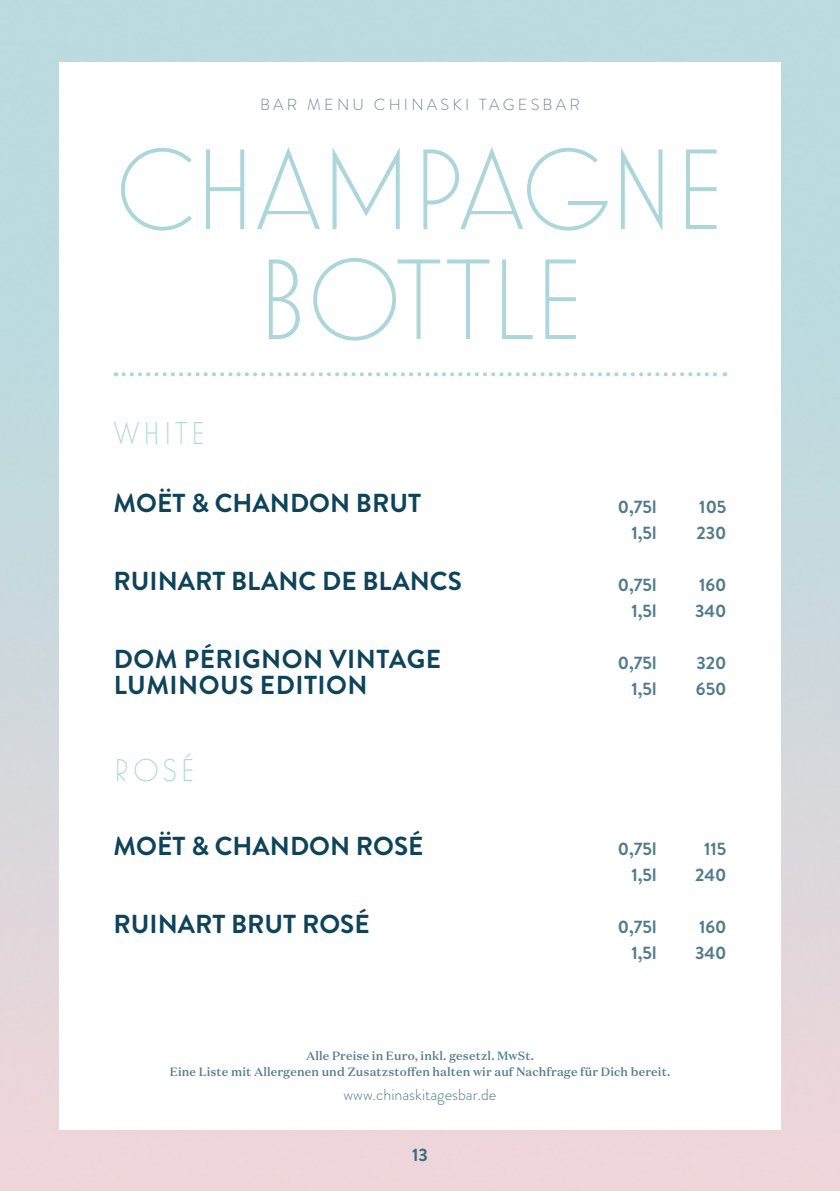
<style>
.page{position:relative;width:840px;height:1191px;background:#fff}
.page>*{position:absolute;margin:0;border:0;box-sizing:border-box;transform-origin:0 0}
.GRUPPE{font:300 116px "Mostra Nuova Alt D";letter-spacing:-.025em;color:#acd6da}
.TEILGRUPPE{font:300 32px "Mostra Nuova Alt D";letter-spacing:.08em;color:#acd6da}
.PRODUKT{font:700 26px "Brandon Grotesque";color:#0e4359}
.PRODUKT-2{font:700 26px "Brandon Grotesque";letter-spacing:.02em;color:#0e4359}
.PREISE{font:700 18px "Brandon Grotesque";color:#527c8e}
.t1{font:700 18px "Brandon Grotesque";color:#376b7d}
.t2{font:300 16px "Brandon Grotesque";color:#527c8e}
.t3{font:300 16px "Brandon Grotesque";letter-spacing:.2em;color:#758798}
.t4{font:500 12px/16px "Domaine Text";letter-spacing:.01em;color:#527c8e;text-align:center}
</style>
<div class="page">
<svg style="left:123px;top:372px;width:602px;height:4px"></svg>
<h3 class="t3" style="left:260px;top:94px;width:321px">BAR MENU CHINASKI TAGESBAR</h3>
<p class="GRUPPE" style="left:114px;top:123px;width:613px">CHAMPAGNE</p>
<p class="GRUPPE" style="left:255px;top:233px;width:331px">BOTTLE</p>
<p class="TEILGRUPPE" style="left:113px;top:415px;width:93px">WHITE</p>
<p class="PRODUKT" style="left:113px;top:485px;width:309px">MOËT &amp; CHANDON BRUT</p>
<p class="PRODUKT" style="left:113px;top:563px;width:349px">RUINART BLANC DE BLANCS</p>
<p class="PRODUKT-2" style="left:114px;top:641px;width:329px">DOM PÉRIGNON VINTAGE</p>
<p class="PRODUKT-2" style="left:114px;top:667px;width:255px">LUMINOUS EDITION</p>
<p class="TEILGRUPPE" style="left:113px;top:752px;width:83px">ROSÉ</p>
<p class="PRODUKT" style="left:113px;top:827px;width:311px">MOËT &amp; CHANDON ROSÉ</p>
<p class="PRODUKT" style="left:113px;top:905px;width:257px">RUINART BRUT ROSÉ</p>
<p class="PREISE" style="left:617px;top:494px;width:40px">0,75l</p>
<p class="PREISE" style="left:631px;top:520px;width:26px">1,5l</p>
<p class="PREISE" style="left:617px;top:572px;width:40px">0,75l</p>
<p class="PREISE" style="left:631px;top:598px;width:26px">1,5l</p>
<p class="PREISE" style="left:617px;top:650px;width:40px">0,75l</p>
<p class="PREISE" style="left:631px;top:676px;width:26px">1,5l</p>
<p class="PREISE" style="left:699px;top:494px;width:29px">105</p>
<p class="PREISE" style="left:696px;top:520px;width:31px">230</p>
<p class="PREISE" style="left:698px;top:572px;width:29px">160</p>
<p class="PREISE" style="left:694px;top:598px;width:33px">340</p>
<p class="PREISE" style="left:696px;top:650px;width:31px">320</p>
<p class="PREISE" style="left:695px;top:676px;width:32px">650</p>
<p class="PREISE" style="left:617px;top:836px;width:40px">0,75l</p>
<p class="PREISE" style="left:631px;top:862px;width:26px">1,5l</p>
<p class="PREISE" style="left:617px;top:914px;width:40px">0,75l</p>
<p class="PREISE" style="left:631px;top:940px;width:26px">1,5l</p>
<p class="PREISE" style="left:703px;top:836px;width:24px">115</p>
<p class="PREISE" style="left:694px;top:862px;width:33px">240</p>
<p class="PREISE" style="left:698px;top:914px;width:29px">160</p>
<p class="PREISE" style="left:694px;top:940px;width:33px">340</p>
<p class="t4" style="left:170px;top:1047px;width:501px">Alle Preise in Euro, inkl. gesetzl. MwSt.<br>Eine Liste mit Allergenen und Zusatzstoffen halten wir auf Nachfrage für Dich bereit.</p>
<h3 class="t2" style="left:343px;top:1083px;width:154px">www.chinaskitagesbar.de</h3>
<h3 class="t1" style="left:412px;top:1142px;width:17px">13</h3>
</div>
